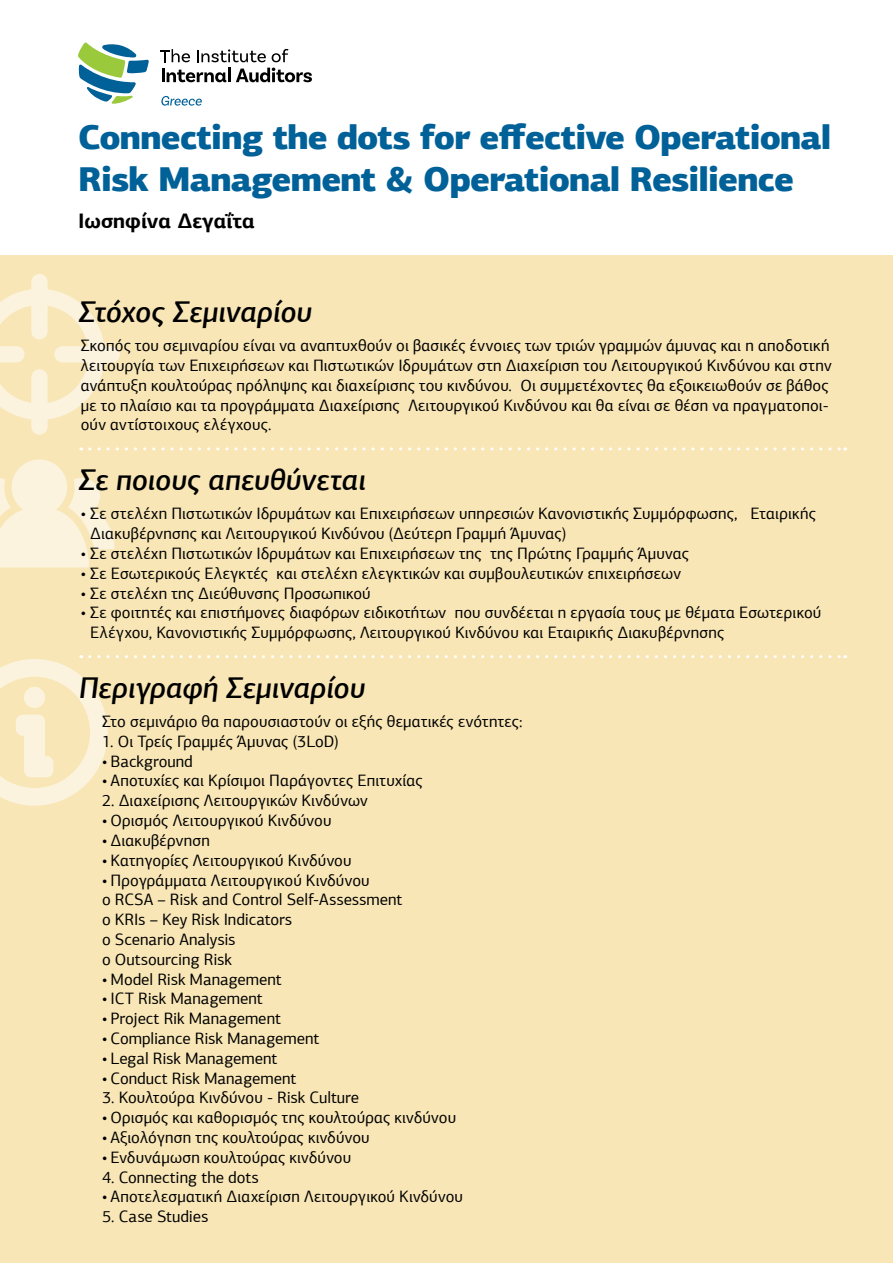
<style>
.page{position:relative;width:893px;height:1263px;background:#fff}
.page>*{position:absolute;margin:0;border:0;box-sizing:border-box;transform-origin:0 0}
.t1{font:900 34.5px/41.4px "PF Agora Sans Pro";letter-spacing:-.025em;color:#006198}
.t2{font:italic 500 30px "PF Agora Sans Pro";color:#000}
.t3{font:700 21px "PF Agora Sans Pro";color:#000}
.t4{font:16.5px/19.8px "PF Agora Sans Pro";letter-spacing:.005em;color:#000}
</style>
<div class="page">
<div style="left:0;top:255px;width:893px;height:1008px;background:#f8e6b6"></div>
<img style="left:0;top:274px;width:120px;height:294px">
<img style="left:0;top:658px;width:108px;height:148px">
<svg style="left:78px;top:43px;width:71px;height:61px"></svg>
<svg style="left:197px;top:49px;width:69px;height:13px"></svg>
<svg style="left:160px;top:49px;width:30px;height:13px"></svg>
<svg style="left:272px;top:49px;width:16px;height:13px"></svg>
<svg style="left:162px;top:69px;width:64px;height:13px"></svg>
<hr style="left:228px;top:68px;width:3px;height:14px;background:#000">
<svg style="left:236px;top:68px;width:76px;height:14px"></svg>
<svg style="left:161px;top:96px;width:41px;height:10px"></svg>
<svg style="left:90px;top:447px;width:756px;height:3px"></svg>
<svg style="left:90px;top:655px;width:756px;height:3px"></svg>
<h1 class="t1" style="left:78px;top:117px;width:755px">Connecting the dots for effective Operational<br>Risk Management &amp; Operational Resilience</h1>
<p class="t3" style="left:78px;top:208px;width:178px">Ιωσηφίνα Δεγαΐτα</p>
<h2 class="t2" style="left:79px;top:293px;width:235px">Στόχος Σεμιναρίου</h2>
<p class="t4" style="left:81px;top:336px;width:752px">Σκοπός του σεμιναρίου είναι να αναπτυχθούν οι βασικές έννοιες των τριών γραμμών άμυνας και η αποδοτική λειτουργία των Επιχειρήσεων και Πιστωτικών Ιδρυμάτων στη Διαχείριση του Λειτουργικού Κινδύνου και στην ανάπτυξη κουλτούρας πρόληψης και διαχείρισης του κινδύνου. Οι συμμετέχοντες θα εξοικειωθούν σε βάθος με το πλαίσιο και τα προγράμματα Διαχείρισης Λειτουργικού Κινδύνου και θα είναι σε θέση να πραγματοποι&shy;ούν αντίστοιχους ελέγχους.</p>
<h2 class="t2" style="left:79px;top:461px;width:289px">Σε ποιους απευθύνεται</h2>
<p class="t4" style="left:90px;top:504px;width:727px;text-indent:-9px">• Σε στελέχη Πιστωτικών Ιδρυμάτων και Επιχειρήσεων υπηρεσιών Κανονιστικής Συμμόρφωσης, Εταιρικής<br>Διακυβέρνησης και Λειτουργικού Κινδύνου (Δεύτερη Γραμμή Άμυνας)</p>
<p class="t4" style="left:81px;top:543px;width:610px">• Σε στελέχη Πιστωτικών Ιδρυμάτων και Επιχειρήσεων της της Πρώτης Γραμμής Άμυνας</p>
<p class="t4" style="left:81px;top:563px;width:602px">• Σε Εσωτερικούς Ελεγκτές και στελέχη ελεγκτικών και συμβουλευτικών επιχειρήσεων</p>
<p class="t4" style="left:81px;top:583px;width:291px">• Σε στελέχη της Διεύθυνσης Προσωπικού</p>
<p class="t4" style="left:90px;top:603px;width:733px;text-indent:-9px">• Σε φοιτητές και επιστήμονες διαφόρων ειδικοτήτων που συνδέεται η εργασία τους με θέματα Εσωτερικού<br>Ελέγχου, Κανονιστικής Συμμόρφωσης, Λειτουργικού Κινδύνου και Εταιρικής Διακυβέρνησης</p>
<h2 class="t2" style="left:79px;top:669px;width:288px">Περιγραφή Σεμιναρίου</h2>
<p class="t4" style="left:102px;top:711px;width:422px">Στο σεμινάριο θα παρουσιαστούν οι εξής θεματικές ενότητες:</p>
<p class="t4" style="left:102px;top:731px;width:238px">1. Οι Τρείς Γραμμές Άμυνας (3LoD)</p>
<p class="t4" style="left:102px;top:751px;width:92px">• Background</p>
<p class="t4" style="left:102px;top:771px;width:322px">• Αποτυχίες και Κρίσιμοι Παράγοντες Επιτυχίας</p>
<p class="t4" style="left:102px;top:791px;width:267px">2. Διαχείρισης Λειτουργικών Κινδύνων</p>
<p class="t4" style="left:102px;top:810px;width:231px">• Oρισμός Λειτουργικού Κινδύνου</p>
<p class="t4" style="left:102px;top:830px;width:109px">• Διακυβέρνηση</p>
<p class="t4" style="left:102px;top:850px;width:251px">• Κατηγορίες Λειτουργικού Κινδύνου</p>
<p class="t4" style="left:102px;top:870px;width:302px">• Προγράμματα Λειτουργικού Κινδύνου<br>o RCSA – Risk and Control Self-Assessment o KRIs – Key Risk Indicators<br>o Scenario Analysis<br>o Outsourcing Risk</p>
<p class="t4" style="left:102px;top:969px;width:181px">• Model Risk Management</p>
<p class="t4" style="left:102px;top:989px;width:162px">• ICT Risk Management</p>
<p class="t4" style="left:102px;top:1008px;width:180px">• Project Rik Management</p>
<p class="t4" style="left:102px;top:1028px;width:219px">• Compliance Risk Management</p>
<p class="t4" style="left:102px;top:1048px;width:177px">• Legal Risk Management</p>
<p class="t4" style="left:102px;top:1068px;width:196px">• Conduct Risk Management</p>
<p class="t4" style="left:102px;top:1088px;width:259px">3. Κουλτούρα Κινδύνου - Risk Culture</p>
<p class="t4" style="left:102px;top:1107px;width:356px">• Ορισμός και καθορισμός της κουλτούρας κινδύνου</p>
<p class="t4" style="left:102px;top:1127px;width:269px">• Αξιολόγηση της κουλτούρας κινδύνου</p>
<p class="t4" style="left:102px;top:1147px;width:251px">• Ενδυνάμωση κουλτούρας κινδύνου</p>
<p class="t4" style="left:102px;top:1167px;width:158px">4. Connecting the dots</p>
<p class="t4" style="left:102px;top:1187px;width:362px">• Αποτελεσματική Διαχείριση Λειτουργικού Κινδύνου</p>
<p class="t4" style="left:102px;top:1206px;width:108px">5. Case Studies</p>
</div>
